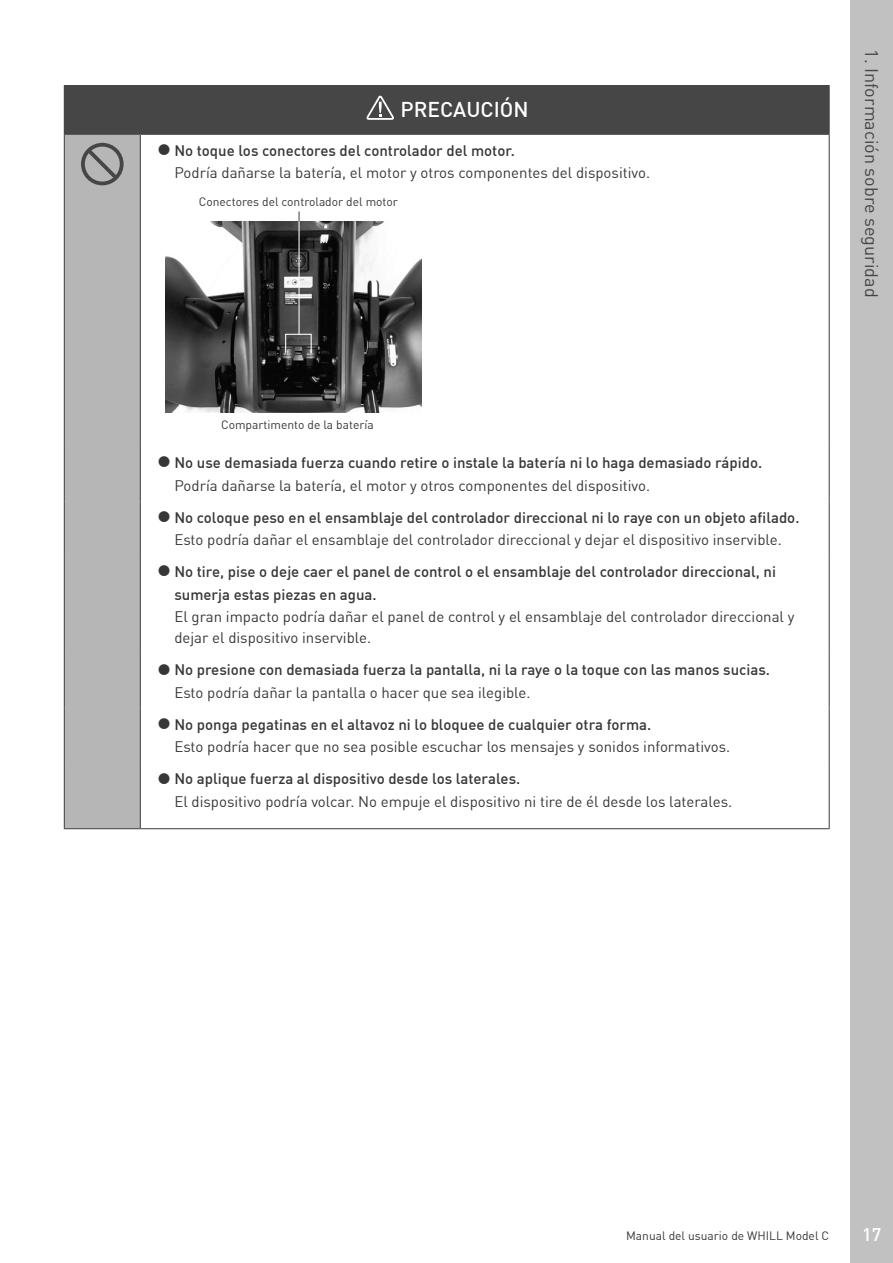
<style>
.page{position:relative;width:893px;height:1263px;background:#fff}
.page>*{position:absolute;margin:0;border:0;box-sizing:border-box;transform-origin:0 0}
.t1{font:500 21px "DIN Offc";color:#fff}
.t2{font:18px "DIN Offc";color:#464646}
.t3{font:500 18px "DIN Offc";color:#fff}
.t4{font:15px/21px "DIN Offc";color:#373737}
.t5{font:500 15px/22.5px "DIN Offc";color:#373737}
.t6{font:12px "DIN Offc";color:#373737}
</style>
<div class="page">
<div style="left:850px;top:0;width:43px;height:1263px;background:#c1c1c1"></div>
<div style="left:64px;top:86px;width:765px;height:48px;background:#464646"></div>
<div style="left:65px;top:135px;width:75px;height:693px;background:#b6b6b6"></div>
<hr style="left:829px;top:86px;width:1px;height:48px;background:#464646">
<hr style="left:64px;top:654px;width:1px;height:54px;background:#464646">
<hr style="left:140px;top:654px;width:1px;height:54px;background:#464646">
<hr style="left:829px;top:654px;width:1px;height:54px;background:#464646">
<hr style="left:64px;top:708px;width:1px;height:55px;background:#464646">
<hr style="left:140px;top:708px;width:1px;height:55px;background:#464646">
<hr style="left:829px;top:708px;width:1px;height:55px;background:#464646">
<hr style="left:64px;top:763px;width:1px;height:65px;background:#464646">
<hr style="left:140px;top:763px;width:1px;height:65px;background:#464646">
<hr style="left:829px;top:763px;width:1px;height:65px;background:#464646">
<hr style="left:64px;top:135px;width:1px;height:312px;background:#464646">
<hr style="left:140px;top:135px;width:1px;height:312px;background:#464646">
<hr style="left:829px;top:135px;width:1px;height:312px;background:#464646">
<hr style="left:64px;top:447px;width:1px;height:54px;background:#464646">
<hr style="left:140px;top:447px;width:1px;height:54px;background:#464646">
<hr style="left:829px;top:447px;width:1px;height:54px;background:#464646">
<hr style="left:64px;top:501px;width:1px;height:55px;background:#464646">
<hr style="left:140px;top:501px;width:1px;height:55px;background:#464646">
<hr style="left:829px;top:501px;width:1px;height:55px;background:#464646">
<hr style="left:140px;top:556px;width:1px;height:98px;background:#464646">
<hr style="left:64px;top:556px;width:1px;height:98px;background:#464646">
<hr style="left:829px;top:556px;width:1px;height:98px;background:#464646">
<hr style="left:64px;top:85px;width:76px;height:1px;background:#464646">
<hr style="left:140px;top:85px;width:690px;height:1px;background:#464646">
<hr style="left:64px;top:134px;width:76px;height:1px;background:#464646">
<hr style="left:140px;top:134px;width:690px;height:1px;background:#464646">
<hr style="left:64px;top:828px;width:76px;height:1px;background:#464646">
<hr style="left:140px;top:828px;width:690px;height:1px;background:#464646">
<svg style="left:366px;top:95px;width:28px;height:25px"></svg>
<svg style="left:81px;top:143px;width:43px;height:42px;background:#919191"></svg>
<img style="left:166px;top:221px;width:255px;height:192px">
<div style="left:285px;top:334px;width:27px;height:19px;border:1px solid #fff"></div>
<hr style="left:299px;top:221px;width:1px;height:114px;background:#fff">
<h1 class="t1" style="left:401px;top:96px;width:129px">PRECAUCIÓN</h1>
<p class="t5" style="left:174px;top:139px;width:342px">No toque los conectores del controlador del motor.</p>
<p class="t4" style="left:174px;top:162px;width:477px">Podría dañarse la batería, el motor y otros componentes del dispositivo.</p>
<p class="t6" style="left:199px;top:194px;width:201px">Conectores del controlador del motor</p>
<p class="t6" style="left:221px;top:417px;width:154px">Compartimento de la batería</p>
<p class="t5" style="left:174px;top:452px;width:589px">No use demasiada fuerza cuando retire o instale la batería ni lo haga demasiado rápido.</p>
<p class="t4" style="left:174px;top:475px;width:477px">Podría dañarse la batería, el motor y otros componentes del dispositivo.</p>
<p class="t5" style="left:174px;top:506px;width:627px">No coloque peso en el ensamblaje del controlador direccional ni lo raye con un objeto afilado.</p>
<p class="t4" style="left:174px;top:529px;width:609px">Esto podría dañar el ensamblaje del controlador direccional y dejar el dispositivo inservible.</p>
<p class="t5" style="left:174px;top:561px;width:603px">No tire, pise o deje caer el panel de control o el ensamblaje del controlador direccional, ni sumerja estas piezas en agua.</p>
<p class="t4" style="left:174px;top:606px;width:622px">El gran impacto podría dañar el panel de control y el ensamblaje del controlador direccional y dejar el dispositivo inservible.</p>
<p class="t5" style="left:174px;top:659px;width:597px">No presione con demasiada fuerza la pantalla, ni la raye lao toque con las manos sucias.</p>
<p class="t4" style="left:174px;top:682px;width:358px">Esto podría dañar la pantalla o hacer que sea ilegible.</p>
<p class="t5" style="left:174px;top:713px;width:478px">No ponga pegatinas en el altavoz ni lo bloquee de cualquier otra forma.</p>
<p class="t4" style="left:174px;top:736px;width:557px">Esto podría hacer que no sea posible escuchar los mensajes y sonidos informativos.</p>
<p class="t5" style="left:174px;top:768px;width:347px">No aplique fuerza al dispositivo desde los laterales.</p>
<p class="t4" style="left:174px;top:791px;width:559px">El dispositivo podría volcar. No empuje el dispositivo ni tire de él desde los laterales.</p>
<p class="t2" style="left:883px;top:49px;width:250px;rotate:90deg">1. Información sobre seguridad</p>
<p class="t6" style="left:626px;top:1228px;width:205px">Manual del usuario de WHILL Model C</p>
<p class="t3" style="left:862px;top:1223px;width:21px">17</p>
</div>
